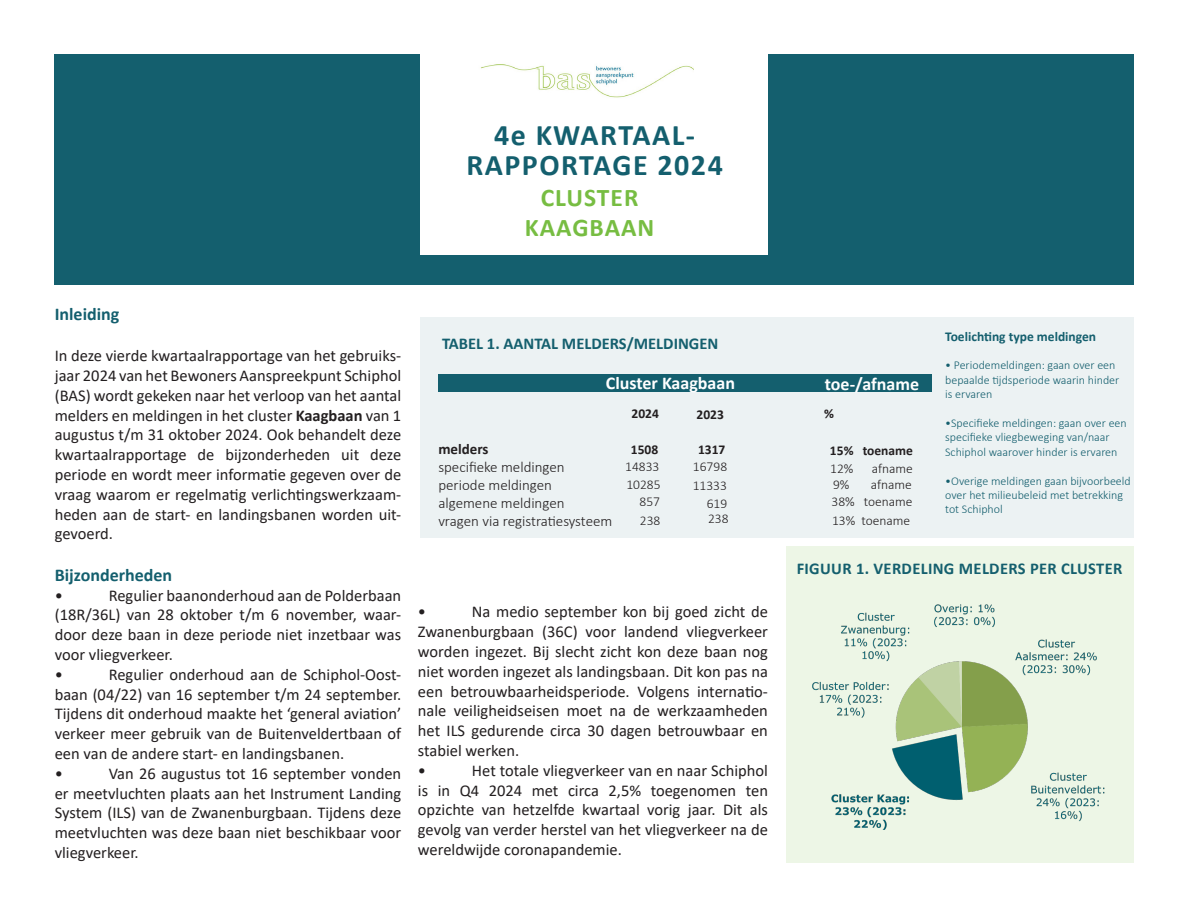
<style>
.page{position:relative;width:1188px;height:918px;background:#fff}
.page>*{position:absolute;margin:0;border:0;box-sizing:border-box;transform-origin:0 0}
.t1{font:700 30px/30px "Calibri";letter-spacing:.05em;color:#145f6e;text-align:center}
.t2{font:700 25.5px/30.6px "Calibri";letter-spacing:.04em;color:#77bd42;text-align:center}
.t3{font:700 18px "Calibri";color:#fff}
.t4{font:700 18px "Calibri";color:#145f6e}
.t5{font:16.5px/19.8px "Calibri";color:#231f20;text-align:justify}
.t6{font:700 16.5px "Calibri";letter-spacing:.01em;color:#145f6e}
.t7{font:300 15px/18px "Calibri";color:#231f20}
.t8{font:700 15px "Calibri";color:#231f20}
.t9{font:300 13.5px/18.1px "Calibri";color:#231f20;text-align:right}
.t10{font:700 13.5px "Calibri";color:#231f20}
.t11{font:700 13.5px "Calibri";color:#145f6e}
.t12{font:300 12px/14.4px "Calibri";color:#145f6e}
.s1{font-weight:700}
</style>
<div class="page">
<div style="left:54px;top:54px;width:1080px;height:231px;background:#145f6e"></div>
<div style="left:420px;top:54px;width:348px;height:201px;background:#fff"></div>
<img style="left:480px;top:64px;width:213px;height:34px">
<div style="left:786px;top:546px;width:348px;height:317px;background:#edf6e6"></div>
<div style="left:420px;top:317px;width:714px;height:220px;background:#ecf2f3"></div>
<div style="left:438px;top:375px;width:494px;height:17px;background:#145f6e"></div>
<img style="left:812px;top:604px;width:293px;height:226px">
<h1 class="t1" style="left:466px;top:122px;width:258px">4e KWARTAAL-<br>RAPPORTAGE 2024</h1>
<h2 class="t2" style="left:525px;top:183px;width:131px">CLUSTER<br>KAAGBAAN</h2>
<p class="t4" style="left:55px;top:307px;width:66px">Inleiding</p>
<p class="t5" style="left:55px;top:347px;width:348px">In deze vierde kwartaalrapportage van het gebruiks&shy;jaar 2024 van het Bewoners Aanspreekpunt Schiphol (BAS) wordt gekeken naar het verloop van het aantal melders en meldingen in het cluster <span class="s1">Kaagbaan</span> van 1 augustus t/m 31 oktober 2024. Ook behandelt deze kwartaalrapportage de bijzonderheden uit deze periode en wordt meer informatie gegeven over de vraag waarom er regelmatig verlichtingswerkzaam&shy;heden aan de start- en landingsbanen worden uit&shy;gevoerd.</p>
<p class="t4" style="left:55px;top:568px;width:119px">Bijzonderheden</p>
<p class="t5" style="left:55px;top:586px;width:10px">•</p>
<p class="t5" style="left:55px;top:586px;width:348px;text-align:left;text-indent:54px">Regulier baanonderhoud aan de Polderbaan (18R/36L) van 28 oktober t/m 6 november, waar&shy;door deze baan in deze periode niet inzetbaar was voor vliegverkeer.<br>•</p>
<p class="t5" style="left:55px;top:665px;width:348px;text-align:left;text-indent:54px">Regulier onderhoud aan de Schiphol-Oost&shy;baan (04/22) van 16 september t/m 24 september.<br>Tijdens dit onderhoud maakte het ‘general aviation’ verkeer meer gebruik van de Buitenveldertbaan of een van de andere start- en landingsbanen.<br>•</p>
<p class="t5" style="left:55px;top:764px;width:348px;text-indent:54px">Van 26 augustus tot 16 september vonden er meetvluchten plaats aan het Instrument Landing System (ILS) van de Zwanenburgbaan. Tijdens deze meetvluchten was deze baan niet beschikbaar voor vliegverkeer.</p>
<p class="t6" style="left:442px;top:337px;width:278px">TABEL 1. AANTAL MELDERS/MELDINGEN</p>
<p class="t3" style="left:606px;top:370px;width:131px">Cluster Kaagbaan</p>
<p class="t3" style="left:825px;top:371px;width:96px">toe-/afname</p>
<p class="t8" style="left:438px;top:439px;width:52px">melders</p>
<p class="t7" style="left:438px;top:458px;width:176px">specifieke meldingen periode meldingen algemene meldingen<br>vragen via registratiesysteem</p>
<p class="t10" style="left:632px;top:408px;width:29px">2024</p>
<p class="t10" style="left:696px;top:409px;width:29px">2023</p>
<p class="t10" style="left:824px;top:408px;width:11px">%</p>
<p class="t10" style="left:631px;top:444px;width:29px">1508</p>
<p class="t9" style="left:625px;top:458px;width:36px">14833</p>
<p class="t9" style="left:640px;top:493px;width:22px">857</p>
<p class="t9" style="left:626px;top:477px;width:36px">10285</p>
<p class="t9" style="left:640px;top:512px;width:22px">238</p>
<p class="t10" style="left:698px;top:444px;width:29px">1317</p>
<p class="t9" style="left:693px;top:459px;width:36px">16798<br>11333<br>619</p>
<p class="t9" style="left:708px;top:511px;width:22px">238</p>
<p class="t10" style="left:830px;top:441px;width:84px">15% toename</p>
<p class="t9" style="left:830px;top:460px;width:25px">12%</p>
<p class="t9" style="left:872px;top:460px;width:43px">afname</p>
<p class="t9" style="left:833px;top:477px;width:18px">9%</p>
<p class="t9" style="left:832px;top:478px;width:83px;line-height:17px">afname<br>38% toename</p>
<p class="t9" style="left:832px;top:511px;width:80px">13% toename</p>
<p class="t11" style="left:945px;top:327px;width:152px">Toelichting type meldingen</p>
<p class="t12" style="left:945px;top:359px;width:176px">• Periodemeldingen: gaan over een bepaalde tijdsperiode waarin hinder is ervaren</p>
<p class="t12" style="left:945px;top:416px;width:183px">•Specifieke meldingen: gaan over een specifieke vliegbeweging van/naar<br>Schiphol waarover hinder is ervaren</p>
<p class="t12" style="left:945px;top:473px;width:187px">•Overige meldingen gaan bijvoorbeeld over het milieubeleid met betrekking tot Schiphol</p>
<p class="t5" style="left:418px;top:603px;width:352px;text-align:left;text-indent:54px">Na medio september kon bij goed zicht de Zwanenburgbaan (36C) voor landend vliegverkeer worden ingezet. Bij slecht zicht kon deze baan nog niet worden ingezet als landingsbaan. Dit kon pas na een betrouwbaarheidsperiode. Volgens internatio&shy;nale veiligheidseisen moet na de werkzaamheden het ILS gedurende circa 30 dagen betrouwbaar en stabiel werken.<br>•</p>
<p class="t5" style="left:418px;top:603px;width:10px">•</p>
<p class="t5" style="left:418px;top:762px;width:352px;text-indent:54px">Het totale vliegverkeer van en naar Schiphol is in Q4 2024 met circa 2,5% toegenomen ten opzichte van hetzelfde kwartaal vorig jaar. Dit als gevolg van verder herstel van het vliegverkeer na de wereldwijde coronapandemie.</p>
<p class="t6" style="left:797px;top:562px;width:327px">FIGUUR 1. VERDELING MELDERS PER CLUSTER</p>
</div>
